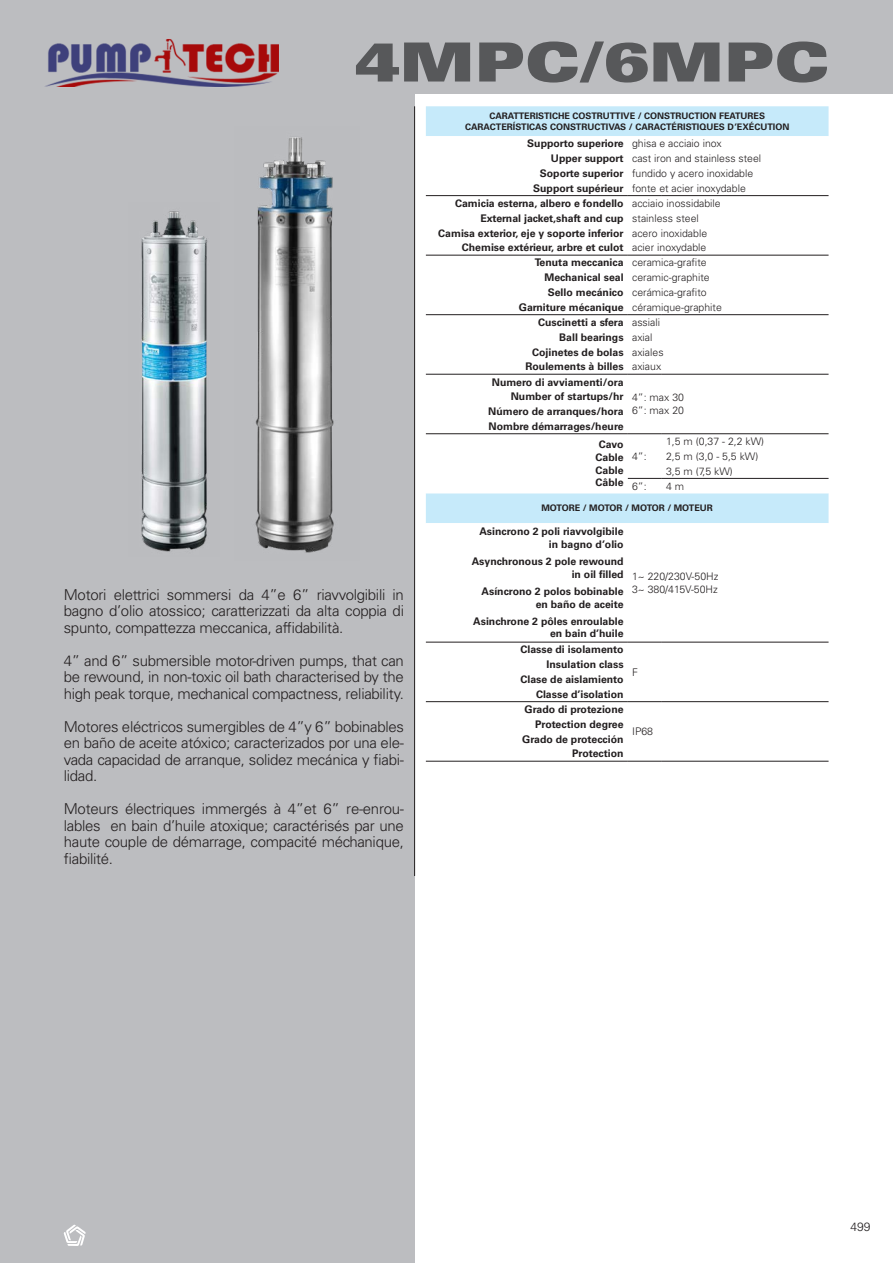
<style>
.page{position:relative;width:893px;height:1263px;background:#fff}
.page>*{position:absolute;margin:0;border:0;box-sizing:border-box;transform-origin:0 0}
.t1{font:54px "Univers LT Std X Black Ex";color:#57585a}
.t2{font:300 15px/16.5px "Univers LT Std";letter-spacing:-.02em;color:#231f20;text-align:justify}
.t3{font:300 12px "Univers LT Std";color:#231f20}
.t4{font:700 10.5px/14.9px "Univers LT Std";color:#231f20;text-align:right}
.t5{font:300 10.5px/12.6px "Univers LT Std";color:#231f20}
.t6{font:700 9px/10.8px "Univers LT Std";color:#231f20;text-align:center}
.s1{font-weight:300}
.s2{font-weight:700}
</style>
<div class="page">
<div style="left:0;top:0;width:893px;height:94px;background:#bcbdc0"></div>
<div style="left:0;top:0;width:415px;height:1263px;background:#bcbdc0"></div>
<hr style="left:414px;top:106px;width:1px;height:770px;background:#231f20">
<div style="left:426px;top:106px;width:402px;height:30px;background:#c6eafa"></div>
<svg style="left:426px;top:196px;width:402px;height:565px"></svg>
<hr style="left:426px;top:195px;width:202px;height:1px;background:#231f20">
<hr style="left:628px;top:195px;width:34px;height:1px;background:#231f20">
<hr style="left:662px;top:195px;width:166px;height:1px;background:#231f20">
<hr style="left:628px;top:255px;width:34px;height:1px;background:#231f20">
<hr style="left:662px;top:255px;width:166px;height:1px;background:#231f20">
<hr style="left:426px;top:255px;width:202px;height:1px;background:#231f20">
<hr style="left:628px;top:314px;width:34px;height:1px;background:#231f20">
<hr style="left:662px;top:314px;width:166px;height:1px;background:#231f20">
<hr style="left:426px;top:314px;width:202px;height:1px;background:#231f20">
<hr style="left:628px;top:374px;width:34px;height:1px;background:#231f20">
<hr style="left:662px;top:374px;width:166px;height:1px;background:#231f20">
<hr style="left:628px;top:433px;width:34px;height:1px;background:#231f20">
<hr style="left:662px;top:433px;width:166px;height:1px;background:#231f20">
<hr style="left:426px;top:642px;width:202px;height:1px;background:#231f20">
<hr style="left:628px;top:642px;width:34px;height:1px;background:#231f20">
<hr style="left:662px;top:642px;width:166px;height:1px;background:#231f20">
<hr style="left:426px;top:701px;width:202px;height:1px;background:#231f20">
<hr style="left:628px;top:701px;width:34px;height:1px;background:#231f20">
<hr style="left:662px;top:701px;width:166px;height:1px;background:#231f20">
<hr style="left:426px;top:374px;width:202px;height:1px;background:#231f20">
<hr style="left:426px;top:433px;width:202px;height:1px;background:#231f20">
<hr style="left:628px;top:761px;width:34px;height:1px;background:#231f20">
<hr style="left:662px;top:761px;width:166px;height:1px;background:#231f20">
<hr style="left:628px;top:478px;width:34px;height:1px;background:#231f20">
<hr style="left:662px;top:478px;width:166px;height:1px;background:#231f20">
<hr style="left:426px;top:761px;width:202px;height:1px;background:#231f20">
<img style="left:255px;top:137px;width:79px;height:416px">
<img style="left:141px;top:211px;width:67px;height:341px">
<svg style="left:64px;top:1225px;width:22px;height:21px"></svg>
<img style="left:45px;top:38px;width:234px;height:49px">
<h1 class="t1" style="left:354px;top:30px;width:476px">4MPC/6MPC</h1>
<h2 class="t2" style="left:64px;top:586px;width:342px">Motori elettrici sommersi da 4”e 6” riavvolgibili in bagno d’olio atossico; caratterizzati da alta coppia di spunto, compattezza meccanica, affidabilità.</h2>
<h2 class="t2" style="left:64px;top:652px;width:342px">4” and 6” submersible motor-driven pumps, that can be rewound, in non-toxic oil bath characterised by the high peak torque, mechanical compactness, reliability.</h2>
<h2 class="t2" style="left:64px;top:718px;width:342px">Motores eléctricos sumergibles de 4”y 6” bobinables en baño de aceite atóxico; caracterizados por una ele&shy;vada capacidad de arranque, solidez mecánica y fiabi&shy;lidad.</h2>
<h2 class="t2" style="left:64px;top:801px;width:342px">Moteurs électriques immergés à 4”et 6” re-enrou&shy;lables en bain d’huile atoxique; caractérisés par une haute couple de démarrage, compacité méchanique, fiabilité.</h2>
<p class="t6" style="left:465px;top:111px;width:326px">CARATTERISTICHE COSTRUTTIVE / CONSTRUCTION FEATURES<br>CARACTERÍSTICAS CONSTRUCTIVAS / CARACTÉRISTIQUES D’EXÉCUTION</p>
<p class="t4" style="left:527px;top:136px;width:196px">Supporto superiore <span class="s1">ghisa e acciaio inox</span></p>
<p class="t5" style="left:551px;top:152px;width:212px"><span class="s2">Upper support</span> cast iron and stainless steel</p>
<p class="t5" style="left:540px;top:167px;width:215px"><span class="s2">Soporte superior</span> fundido y acero inoxidable</p>
<p class="t5" style="left:533px;top:182px;width:214px"><span class="s2">Support supérieur</span> fonte et acier inoxydable</p>
<p class="t4" style="left:455px;top:196px;width:267px">Camicia esterna, albero e fondello <span class="s1">acciaio inossidabile</span></p>
<p class="t4" style="left:480px;top:211px;width:220px">External jacket,shaft and cup <span class="s1">stainless steel</span></p>
<p class="t4" style="left:438px;top:226px;width:270px">Camisa exterior, eje y soporte inferior <span class="s1">acero inoxidable</span></p>
<p class="t4" style="left:462px;top:240px;width:246px">Chemise extérieur, arbre et culot <span class="s1">acier inoxydable</span></p>
<p class="t5" style="left:535px;top:256px;width:174px"><span class="s2">Tenuta meccanica</span> ceramica-grafite</p>
<p class="t5" style="left:544px;top:271px;width:167px"><span class="s2">Mechanical seal</span> ceramic-graphite</p>
<p class="t5" style="left:548px;top:286px;width:161px"><span class="s2">Sello mecánico</span> cerámica-grafito</p>
<p class="t4" style="left:519px;top:300px;width:205px">Garniture mécanique <span class="s1">céramique-graphite</span></p>
<p class="t4" style="left:538px;top:315px;width:123px">Cuscinetti a sfera <span class="s1">assiali</span></p>
<p class="t4" style="left:559px;top:330px;width:95px">Ball bearings <span class="s1">axial</span></p>
<p class="t4" style="left:532px;top:345px;width:133px">Cojinetes de bolas <span class="s1">axiales</span></p>
<p class="t4" style="left:526px;top:359px;width:137px">Roulements à billes <span class="s1">axiaux</span></p>
<p class="t4" style="left:492px;top:374px;width:133px">Numero di avviamenti/ora</p>
<p class="t5" style="left:632px;top:391px;width:53px">4”: max 30<br>6”: max 20</p>
<p class="t4" style="left:488px;top:389px;width:137px;text-align:justify;text-indent:23px">Number of startups/hr Número de arranques/hora Nombre démarrages/heure</p>
<p class="t4" style="left:596px;top:438px;width:30px;line-height:12.6px;text-align:center">Cavo<br>Cable<br>Cable<br>Câble</p>
<p class="t5" style="left:632px;top:450px;width:16px">4”:</p>
<p class="t5" style="left:666px;top:434px;width:100px;line-height:14.9px">1,5 m (0,37 - 2,2 kW)<br>2,5 m (3,0 - 5,5 kW)<br>3,5 m (7,5 kW)</p>
<p class="t5" style="left:632px;top:480px;width:16px">6”:</p>
<p class="t5" style="left:666px;top:480px;width:20px">4 m</p>
<p class="t6" style="left:541px;top:503px;width:173px">MOTORE / MOTOR / MOTOR / MOTEUR</p>
<p class="t4" style="left:479px;top:525px;width:146px;line-height:12.6px">Asincrono 2 poli riavvolgibile in bagno d’olio</p>
<p class="t5" style="left:632px;top:570px;width:88px">1~ 220/230V-50Hz<br>3~ 380/415V-50Hz</p>
<p class="t4" style="left:472px;top:555px;width:153px;line-height:12.6px">Asynchronous 2 pole rewound in oil filled</p>
<p class="t4" style="left:481px;top:585px;width:144px;line-height:12.6px">Asíncrono 2 polos bobinable en baño de aceite</p>
<p class="t4" style="left:473px;top:615px;width:152px;line-height:12.6px">Asinchrone 2 pôles enroulable en bain d’huile</p>
<p class="t4" style="left:520px;top:642px;width:105px">Classe di isolamento</p>
<p class="t4" style="left:520px;top:657px;width:105px">Insulation class<br>Clase de aislamiento<br>Classe d’isolation<br>Grado di protezione</p>
<p class="t4" style="left:522px;top:717px;width:103px">Protection degree<br>Grado de protección<br>Protection</p>
<p class="t5" style="left:632px;top:666px;width:7px">F</p>
<p class="t5" style="left:632px;top:725px;width:23px">IP68</p>
<p class="t3" style="left:850px;top:1220px;width:22px">499</p>
</div>
